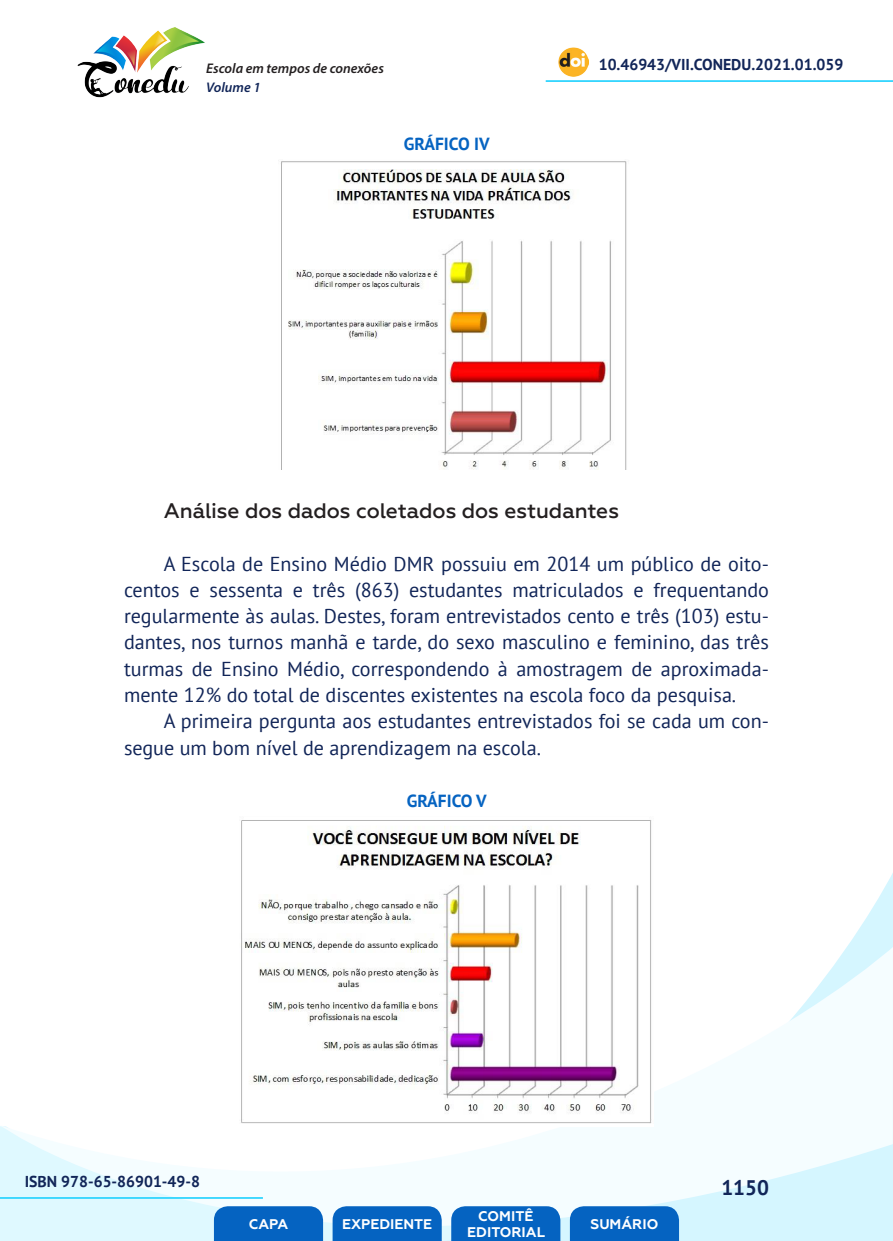
<style>
.page{position:relative;width:893px;height:1241px;background:#fff}
.page>*{position:absolute;margin:0;border:0;box-sizing:border-box;transform-origin:0 0}
._10_SUBTÍTULO_2{font:500 21px "Geometria";letter-spacing:-.005em;color:#231f20}
.t1{font:700 21px "PT Sans";color:#112558}
._8_CORPO{font:20.12px/26.2px "PT Sans";color:#112558;text-align:justify}
._18_LEGENDAS{font:700 17.5px "PT Sans";color:#0563c1}
.t2{font:700 15.75px "PT Sans";color:#112558}
.t3{font:700 14px/16.8px "Geometria";color:#fff;text-align:center}
.t4{font:italic 600 14px "Myriad Pro";color:#231f20}
.t5{font:italic 600 14px "Myriad Pro";color:#112558}
</style>
<div class="page">
<svg style="left:848px;top:873px;width:45px;height:73px"></svg>
<svg style="left:0;top:946px;width:893px;height:294px"></svg>
<hr style="left:0;top:1196px;width:263px;height:2px;background:#2dd4fe">
<hr style="left:546px;top:80px;width:347px;height:2px;background:#2dd4fe">
<img style="left:559px;top:47px;width:30px;height:30px">
<img style="left:77px;top:27px;width:128px;height:71px">
<svg style="left:214px;top:1205px;width:109px;height:35px;background:#126bc4"></svg>
<svg style="left:333px;top:1205px;width:109px;height:35px;background:#126bc4"></svg>
<svg style="left:451px;top:1205px;width:109px;height:35px;background:#126bc4"></svg>
<svg style="left:570px;top:1205px;width:109px;height:35px;background:#116bc4"></svg>
<img style="left:281px;top:161px;width:346px;height:308px">
<img style="left:239px;top:820px;width:415px;height:306px">
<p class="t4" style="left:206px;top:59px;width:179px">Escola em tempos de conexões</p>
<p class="t2" style="left:599px;top:54px;width:246px">10.46943/VII.CONEDU.2021.01.059</p>
<p class="t5" style="left:206px;top:78px;width:56px">Volume 1</p>
<p class="_18_LEGENDAS" style="left:404px;top:133px;width:87px">GRÁFICO IV</p>
<p class="_10_SUBTÍTULO_2" style="left:164px;top:498px;width:457px">Análise dos dados coletados dos estudantes</p>
<p class="_8_CORPO" style="left:124px;top:550px;width:646px;text-indent:40px">A Escola de Ensino Médio DMR possuiu em 2014 um público de oito&shy;centos e sessenta e três (863) estudantes matriculados e frequentando regularmente às aulas. Destes, foram entrevistados cento e três (103) estu&shy;dantes, nos turnos manhã e tarde, do sexo masculino e feminino, das três turmas de Ensino Médio, correspondendo à amostragem de aproximada&shy;mente 12% do total de discentes existentes na escola foco da pesquisa.</p>
<p class="_8_CORPO" style="left:124px;top:707px;width:646px;text-indent:40px">A primeira pergunta aos estudantes entrevistados foi se cada um con&shy;segue um bom nível de aprendizagem na escola.</p>
<p class="_18_LEGENDAS" style="left:407px;top:789px;width:82px">GRÁFICO V</p>
<p class="t2" style="left:25px;top:1170px;width:177px">ISBN 978-65-86901-49-8</p>
<p class="t3" style="left:249px;top:1215px;width:41px">CAPA</p>
<p class="t3" style="left:342px;top:1215px;width:92px">EXPEDIENTE</p>
<p class="t3" style="left:467px;top:1207px;width:79px">COMITÊ<br>EDITORIAL</p>
<p class="t3" style="left:590px;top:1215px;width:69px">SUMÁRIO</p>
<p class="t1" style="left:721px;top:1173px;width:49px">1150</p>
</div>
